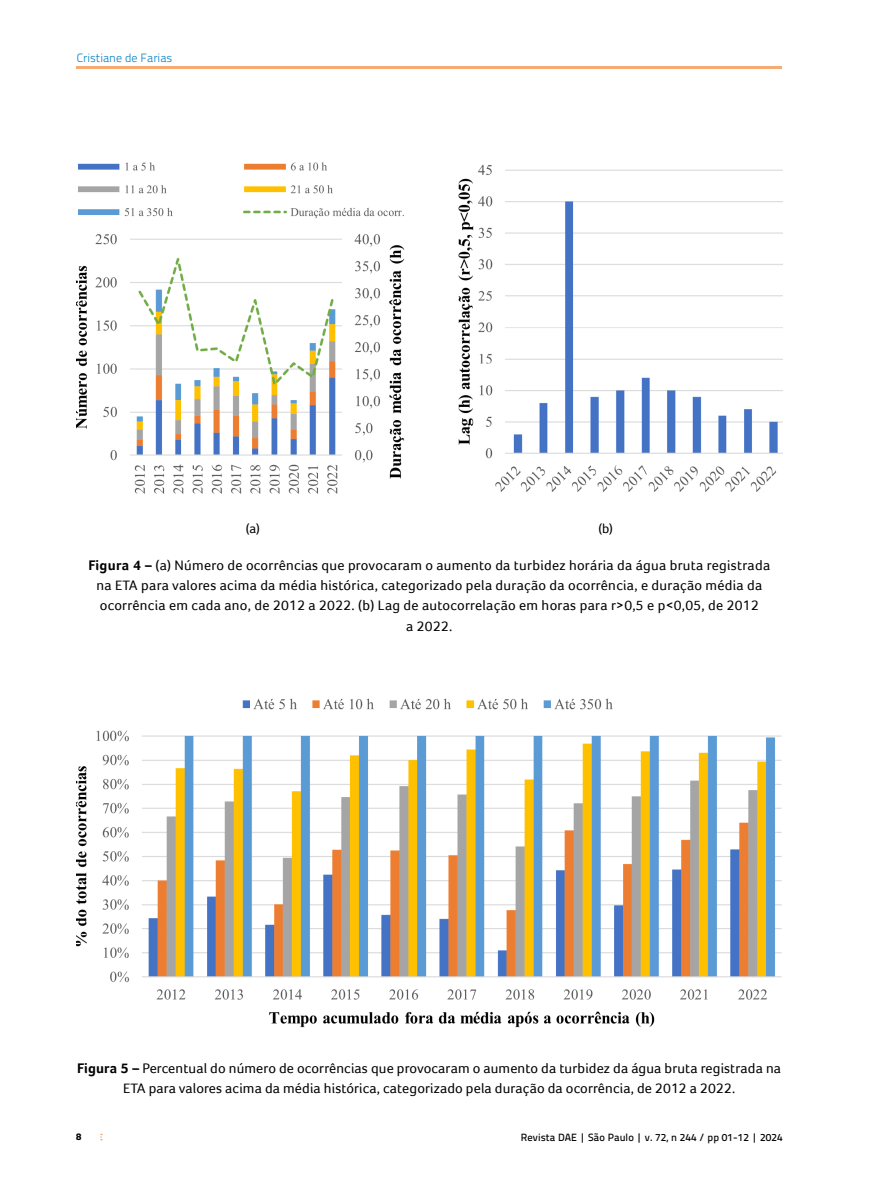
<style>
.page{position:relative;width:893px;height:1191px;background:#fff}
.page>*{position:absolute;margin:0;border:0;box-sizing:border-box;transform-origin:0 0}
.Tab__Figura_Tit{font:14.25px/20.1px "Foco";letter-spacing:.02em;color:#000;text-align:center}
.Legenda{font:13.5px "Foco";color:#000}
.t1{font:300 12px "Titillium Text 22 L";color:#007ec3}
.t2{font:500 10.5px "Titillium Text 22 L";letter-spacing:.01em;color:#000}
.t3{font:800 9.75px "Titillium Text 22 L";color:#000}
.s1{font-weight:700}
</style>
<div class="page">
<hr style="left:77px;top:66px;width:705px;height:3px;background:#f6ab72">
<img style="left:77px;top:698px;width:704px;height:330px">
<img style="left:76px;top:162px;width:329px;height:332px">
<img style="left:458px;top:164px;width:324px;height:328px">
<p class="t1" style="left:77px;top:49px;width:97px">Cristiane de Farias</p>
<p class="Legenda" style="left:246px;top:521px;width:15px">(a)</p>
<p class="Legenda" style="left:599px;top:521px;width:16px">(b)</p>
<p class="Tab__Figura_Tit" style="left:88px;top:555px;width:683px"><span class="s1">Figura 4 –</span> (a) Número de ocorrências que provocaram o aumento da turbidez horária da água bruta registrada na ETA para valores acima da média histórica, categorizado pela duração da ocorrência, e duração média da ocorrência em cada ano, de 2012 a 2022. (b) Lag de autocorrelação em horas para r&gt;0,5 e p&lt;0,05, de 2012<br>a 2022.</p>
<p class="Tab__Figura_Tit" style="left:77px;top:1057px;width:705px;line-height:20.5px"><span class="s1">Figura 5 –</span> Percentual do número de ocorrências que provocaram o aumento da turbidez da água bruta registrada na<br>ETA para valores acima da média histórica, categorizado pela duração da ocorrência, de 2012 a 2022.</p>
<p class="t3" style="left:76px;top:1129px;width:7px">8</p>
<p class="t2" style="left:521px;top:1129px;width:263px">Revista DAE | São Paulo | v. 72, n 244 / pp 01-12 | 2024</p>
</div>
